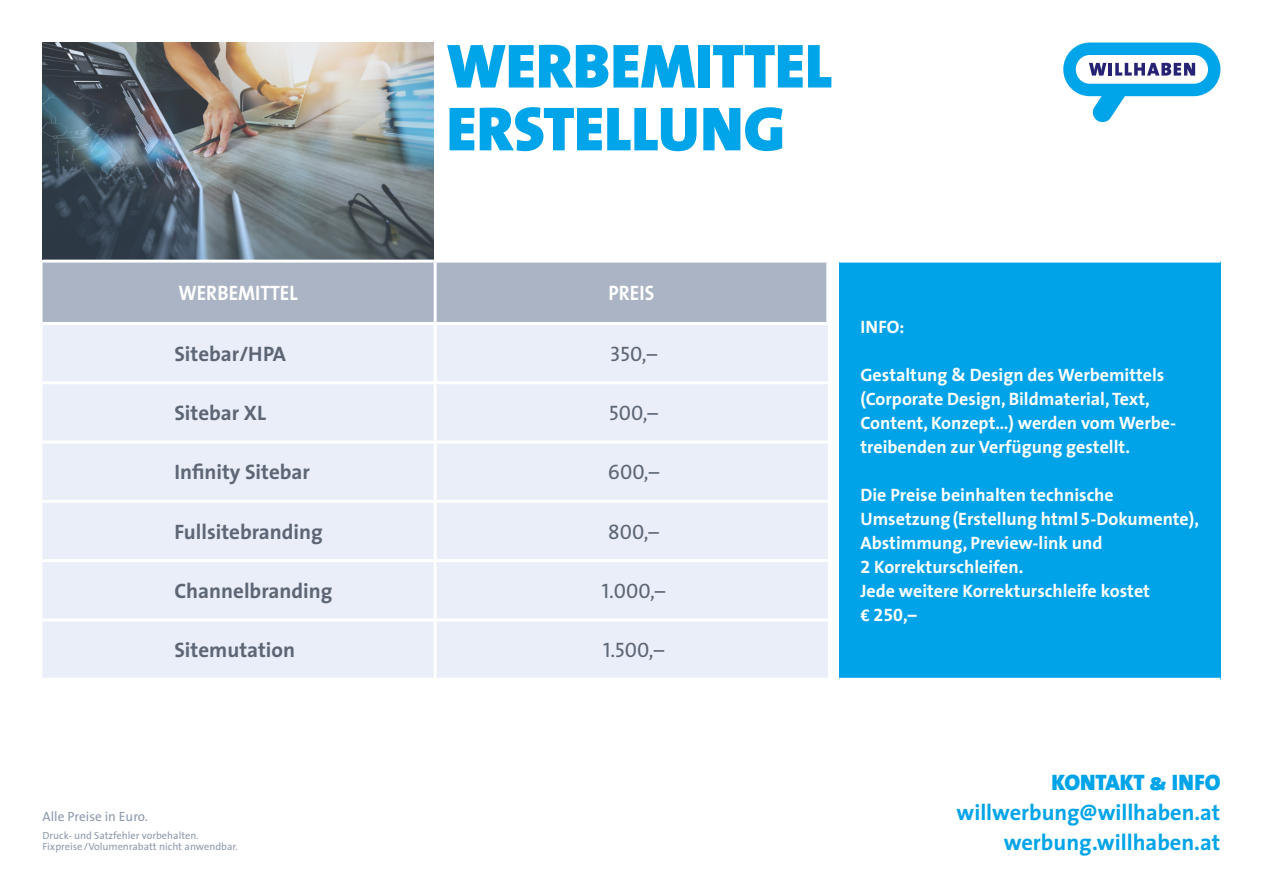
<style>
.page{position:relative;width:1263px;height:893px;background:#fff}
.page>*{position:absolute;margin:0;border:0;box-sizing:border-box;transform-origin:0 0}
.t1{font:62.85px/62.8px "The Sans Black Caps";color:#00a4e8}
.t2{font:700 22.5px "The Sans";color:#00a4e8}
.t3{font:22.5px "The Sans Black Caps";letter-spacing:-.005em;color:#00a4e8}
.t4{font:700 22.35px "The Sans";color:#00a4e8}
.t5{font:700 21px "The Sans";color:#5d6675}
.t6{font:21px "The Sans Caps";color:#5d6675}
.t7{font:700 21px "The Sans";color:#fff;scale:.92 1}
.t8{font:700 18px/24px "The Sans";color:#fff}
.t9{font:18px "The Sans Bold Expert";color:#fff}
.t10{font:13.35px "The Sans";color:#8e99ac}
.t11{font:10.35px/11.9px "The Sans";color:#8e99ac}
.s1{font-family:"The Sans Bold Expert";font-weight:400}
.s2{font-family:"Calibri";font-weight:700}
.s3{font-family:"The Sans";font-weight:700}
</style>
<div class="page">
<img style="left:43px;top:43px;width:390px;height:216px">
<svg style="left:1063px;top:43px;width:157px;height:80px"></svg>
<div style="left:43px;top:263px;width:783px;height:59px;background:#aab4c4"></div>
<div style="left:43px;top:325px;width:785px;height:353px;background:#e9eef8"></div>
<hr style="left:434px;top:263px;width:3px;height:59px;background:#fff">
<hr style="left:434px;top:325px;width:3px;height:56px;background:#fff">
<hr style="left:43px;top:381px;width:392px;height:3px;background:#fff">
<hr style="left:435px;top:381px;width:393px;height:3px;background:#fff">
<hr style="left:434px;top:384px;width:3px;height:57px;background:#fff">
<hr style="left:43px;top:441px;width:392px;height:3px;background:#fff">
<hr style="left:435px;top:441px;width:393px;height:3px;background:#fff">
<hr style="left:434px;top:444px;width:3px;height:56px;background:#fff">
<hr style="left:43px;top:500px;width:392px;height:3px;background:#fff">
<hr style="left:435px;top:500px;width:393px;height:3px;background:#fff">
<hr style="left:434px;top:503px;width:3px;height:56px;background:#fff">
<hr style="left:43px;top:559px;width:392px;height:3px;background:#fff">
<hr style="left:435px;top:559px;width:393px;height:3px;background:#fff">
<hr style="left:434px;top:562px;width:3px;height:56px;background:#fff">
<hr style="left:43px;top:618px;width:392px;height:3px;background:#fff">
<hr style="left:435px;top:618px;width:393px;height:3px;background:#fff">
<hr style="left:434px;top:621px;width:3px;height:57px;background:#fff">
<div style="left:839px;top:261px;width:381px;height:418px;background:#00a3e8"></div>
<hr style="left:839px;top:260px;width:381px;height:3px;background:#fff">
<hr style="left:839px;top:678px;width:381px;height:3px;background:#fff">
<h1 class="t1" style="left:446px;top:34px;width:387px">WERBEMITTEL<br>ERSTELLUNG</h1>
<p class="t7" style="left:178px;top:275px;width:131px">WERBEMITTEL</p>
<p class="t7" style="left:609px;top:275px;width:51px">PREIS</p>
<p class="t5" style="left:174px;top:336px;width:113px">Sitebar/HPA</p>
<p class="t6" style="left:610px;top:336px;width:49px">350,–</p>
<p class="t5" style="left:174px;top:395px;width:93px">Sitebar XL</p>
<p class="t6" style="left:609px;top:396px;width:50px">500,–</p>
<p class="t5" style="left:174px;top:455px;width:137px">Infinity Sitebar</p>
<p class="t6" style="left:608px;top:455px;width:53px">600,–</p>
<p class="t5" style="left:174px;top:514px;width:150px">Fullsitebranding</p>
<p class="t6" style="left:608px;top:514px;width:52px">800,–</p>
<p class="t5" style="left:174px;top:573px;width:160px">Channelbranding</p>
<p class="t6" style="left:602px;top:573px;width:65px">1.000,–</p>
<p class="t5" style="left:174px;top:633px;width:122px">Sitemutation</p>
<p class="t6" style="left:603px;top:633px;width:63px">1.500,–</p>
<p class="t10" style="left:43px;top:805px;width:107px">Alle Preise in Euro.</p>
<p class="t11" style="left:43px;top:829px;width:197px">Druck- und Satzfehler vorbehalten.<br>Fixpreise /Volumenrabatt nicht anwendbar.</p>
<p class="t8" style="left:860px;top:314px;width:46px">INFO:</p>
<p class="t8" style="left:860px;top:362px;width:317px">Gestaltung &amp; Design des Werbemittels (Corporate Design, Bildmaterial, Text, Content, Konzept…) werden vom Werbe&shy;treibenden zur Verfügung gestellt.</p>
<p class="t8" style="left:860px;top:482px;width:340px">Die Preise beinhalten technische Umsetzung(Erstellung html<span class="s1">5</span>-Dokumente), Abstimmung, Preview-link und<br><span class="s1">2</span> Korrekturschleifen.<br>Jede weitere Korrekturschleife kostet</p>
<p class="t9" style="left:860px;top:599px;width:58px"><span class="s2">€</span> 250<span class="s3">,–</span></p>
<p class="t3" style="left:1051px;top:764px;width:170px">KONTAKT &amp; INFO</p>
<p class="t4" style="left:957px;top:794px;width:265px">willwerbung@willhaben.at</p>
<p class="t2" style="left:1004px;top:824px;width:218px">werbung.willhaben.at</p>
</div>
